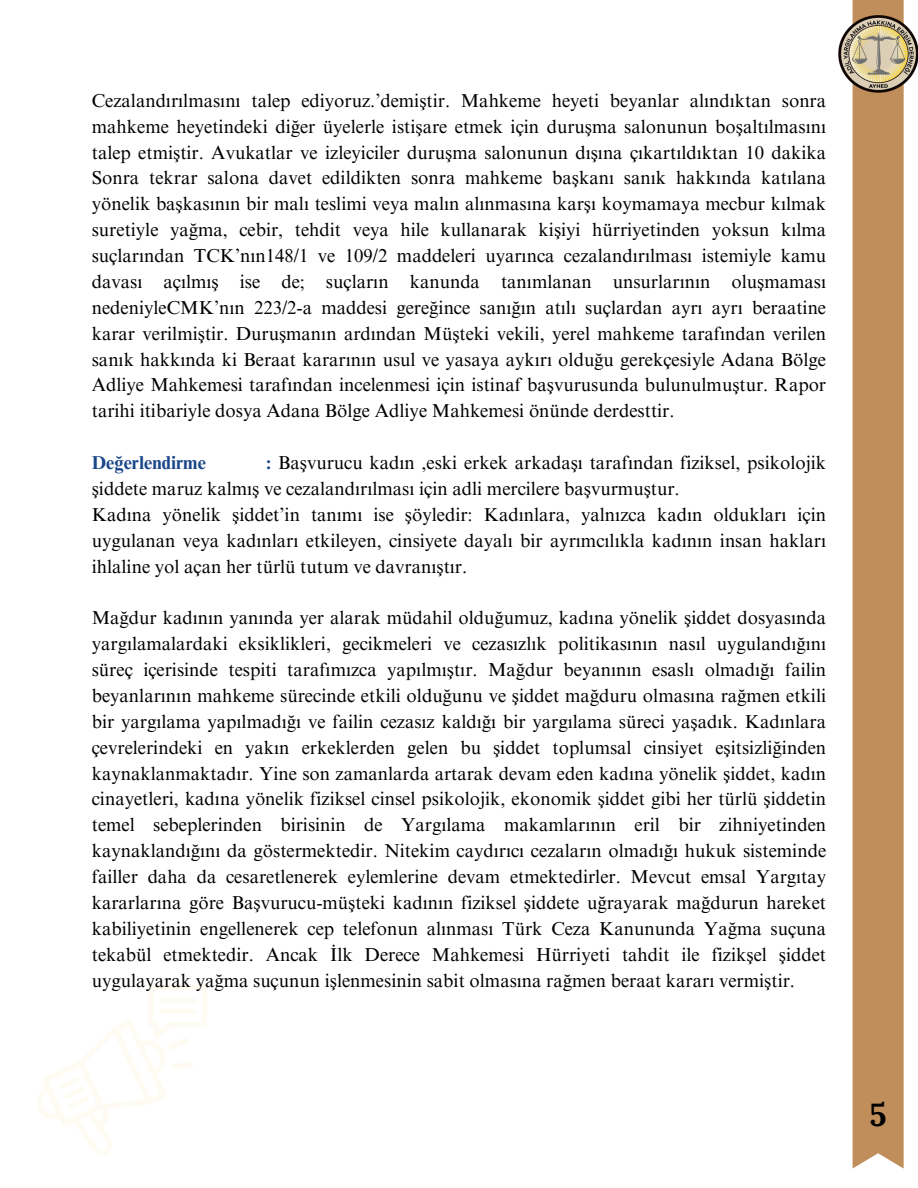
<style>
.page{position:relative;width:918px;height:1188px;background:#fff}
.page>*{position:absolute;margin:0;border:0;box-sizing:border-box;transform-origin:0 0}
.t1{font:700 31.8px "Lora";color:#000}
.t2{font:18.75px/25.8px "Times NRMT Pro";color:#000;text-align:justify}
.t3{font:700 18.75px "Times NRMT Pro";color:#1a4789}
.s1{font-weight:700;color:#1a4789}
</style>
<div class="page">
<svg style="left:37px;top:985px;width:170px;height:170px"></svg>
<div style="left:853px;top:0;width:51px;height:1169px;background:#bf8e5a"></div>
<img style="left:838px;top:16px;width:80px;height:76px">
<p class="t2" style="left:92px;top:90px;width:736px">Cezalandırılmasını talep ediyoruz.’demiştir. Mahkeme heyeti beyanlar alındıktan sonra mahkeme heyetindeki diğer üyelerle istişare etmek için duruşma salonunun boşaltılmasını talep etmiştir. Avukatlar ve izleyiciler duruşma salonunun dışına çıkartıldıktan 10 dakika Sonra tekrar salona davet edildikten sonra mahkeme başkanı sanık hakkında katılana yönelik başkasının bir malı teslimi veya malın alınmasına karşı koymamaya mecbur kılmak suretiyle yağma, cebir, tehdit veya hile kullanarak kişiyi hürriyetinden yoksun kılma suçlarından TCK’nın148/1 ve 109/2 maddeleri uyarınca cezalandırılması istemiyle kamu davası açılmış ise de; suçların kanunda tanımlanan unsurlarının oluşmaması nedeniyleCMK’nın 223/2-a maddesi gereğince sanığın atılı suçlardan ayrı ayrı beraatine karar verilmiştir. Duruşmanın ardından Müşteki vekili, yerel mahkeme tarafından verilen sanık hakkında ki Beraat kararının usul ve yasaya aykırı olduğu gerekçesiyle Adana Bölge Adliye Mahkemesi tarafından incelenmesi için istinaf başvurusunda bulunulmuştur. Rapor tarihi itibariyle dosya Adana Bölge Adliye Mahkemesi önünde derdesttir.</p>
<h1 class="t3" style="left:92px;top:456px;width:116px">Değerlendirme</h1>
<h1 class="t2" style="left:92px;top:452px;width:736px;text-align:left;text-indent:174px"><span class="s1">:</span> Başvurucu kadın ,eski erkek arkadaşı tarafından fiziksel, psikolojik şiddete maruz kalmış ve cezalandırılması için adli mercilere başvurmuştur.<br>Kadına yönelik şiddet’in tanımı ise şöyledir: Kadınlara, yalnızca kadın oldukları için uygulanan veya kadınları etkileyen, cinsiyete dayalı bir ayrımcılıkla kadının insan hakları ihlaline yol açan her türlü tutum ve davranıştır.</h1>
<h1 class="t2" style="left:92px;top:607px;width:736px">Mağdur kadının yanında yer alarak müdahil olduğumuz, kadına yönelik şiddet dosyasında yargılamalardaki eksiklikleri, gecikmeleri ve cezasızlık politikasının nasıl uygulandığını süreç içerisinde tespiti tarafımızca yapılmıştır. Mağdur beyanının esaslı olmadığı failin beyanlarının mahkeme sürecinde etkili olduğunu ve şiddet mağduru olmasına rağmen etkili bir yargılama yapılmadığı ve failin cezasız kaldığı bir yargılama süreci yaşadık. Kadınlara çevrelerindeki en yakın erkeklerden gelen bu şiddet toplumsal cinsiyet eşitsizliğinden kaynaklanmaktadır. Yine son zamanlarda artarak devam eden kadına yönelik şiddet, kadın cinayetleri, kadına yönelik fiziksel cinsel psikolojik, ekonomik şiddet gibi her türlü şiddetin temel sebeplerinden birisinin de Yargılama makamlarının eril bir zihniyetinden kaynaklandığını da göstermektedir. Nitekim caydırıcı cezaların olmadığı hukuk sisteminde failler daha da cesaretlenerek eylemlerine devam etmektedirler. Mevcut emsal Yargıtay kararlarına göre Başvurucu-müşteki kadının fiziksel şiddete uğrayarak mağdurun hareket kabiliyetinin engellenerek cep telefonun alınması Türk Ceza Kanununda Yağma suçuna tekabül etmektedir. Ancak İlk Derece Mahkemesi Hürriyeti tahdit ile fizikşel şiddet uygulayarak yağma suçunun işlenmesinin sabit olmasına rağmen beraat kararı vermiştir.</h1>
<h1 class="t1" style="left:870px;top:1094px;width:19px">5</h1>
</div>
